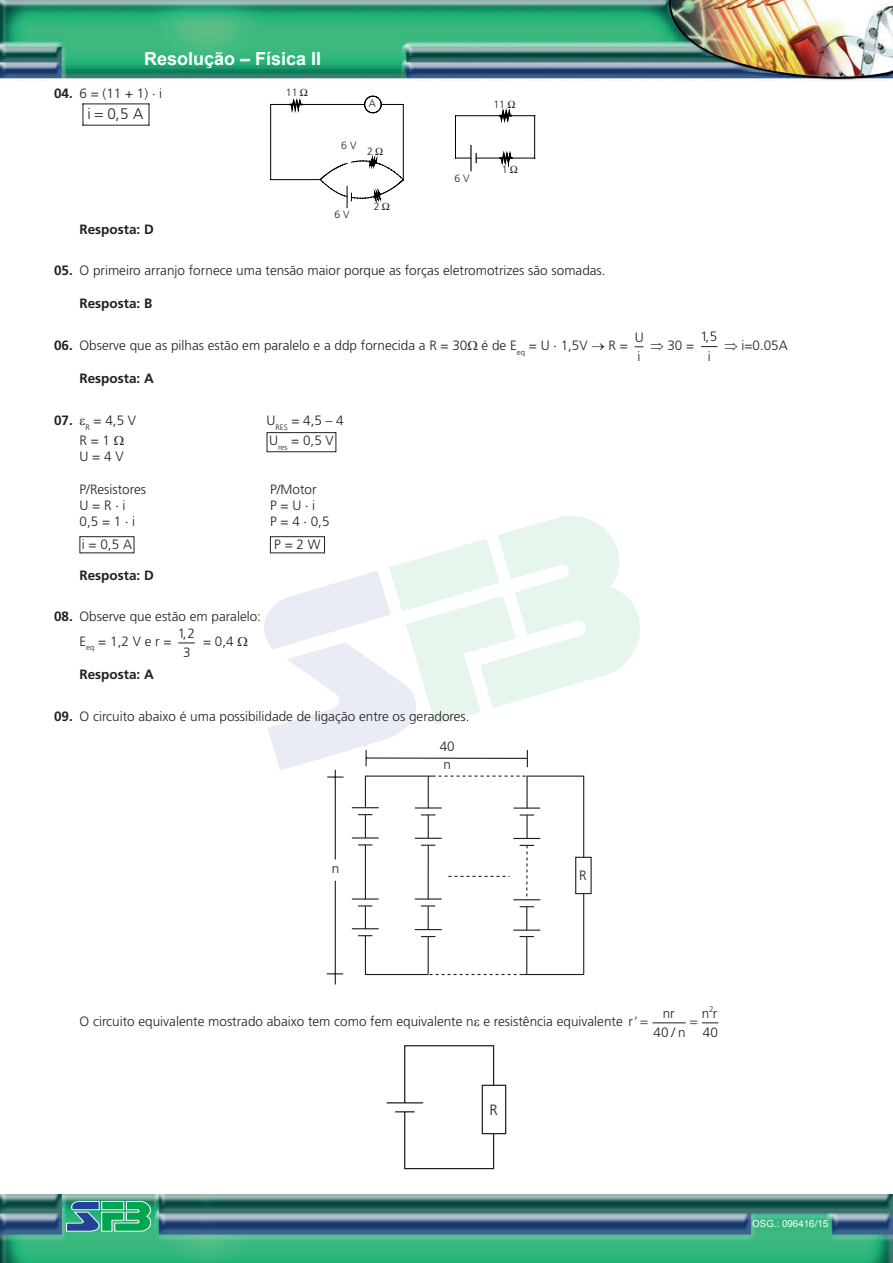
<style>
.page{position:relative;width:893px;height:1263px;background:#fff}
.page>*{position:absolute;margin:0;border:0;box-sizing:border-box;transform-origin:0 0}
.t1{font:700 18px "Arial";color:#fff}
.t2{font:300 15.3px "Frutiger";color:#231f20}
.t3{font:300 14.85px "Frutiger";color:#231f20}
.Exercício_chamada{font:300 13.5px/19.4px "Frutiger";color:#231f20;text-align:center}
.Exercício_resposta{font:300 13.5px "Frutiger";color:#231f20}
.Exercício_chamada-2{font:700 13.5px "Frutiger";color:#231f20}
.t4{font:300 10.5px "Frutiger";color:#231f20}
.t5{font:9.75px "Arial";color:#fff}
.t6{font:300 8.1px "Frutiger";color:#231f20}
.s1{font-weight:700}
</style>
<div class="page">
<img style="left:0;top:1195px;width:893px;height:68px">
<svg style="left:66px;top:1201px;width:85px;height:30px;background:#39a184"></svg>
<img style="left:0;top:0;width:892px;height:80px">
<svg style="left:83px;top:105px;width:1px;height:20px"></svg>
<svg style="left:149px;top:104px;width:1px;height:22px"></svg>
<hr style="left:83px;top:104px;width:66px;height:1px;background:#231f20">
<hr style="left:83px;top:125px;width:66px;height:1px;background:#231f20">
<svg style="left:701px;top:346px;width:16px;height:1px"></svg>
<div style="left:267px;top:432px;width:69px;height:20px;border:1px solid #231f20"></div>
<div style="left:80px;top:536px;width:54px;height:17px;border:1px solid #231f20"></div>
<svg style="left:178px;top:643px;width:17px;height:1px"></svg>
<hr style="left:335px;top:881px;width:1px;height:103px;background:#231f20">
<svg style="left:264px;top:516px;width:376px;height:460px"></svg>
<div style="left:576px;top:857px;width:15px;height:36px;background:#fff"></div>
<div style="left:575px;top:857px;width:17px;height:37px;border:1px solid #231f20"></div>
<hr style="left:652px;top:1022px;width:34px;height:1px;background:#231f20">
<svg style="left:387px;top:1045px;width:108px;height:124px"></svg>
<div style="left:482px;top:1085px;width:24px;height:49px;background:#fff"></div>
<div style="left:482px;top:1085px;width:24px;height:49px;border:1px solid #231f20"></div>
<hr style="left:270px;top:104px;width:1px;height:76px;background:#000001">
<hr style="left:271px;top:179px;width:49px;height:1px;background:#000001">
<hr style="left:302px;top:104px;width:63px;height:1px;background:#000001">
<hr style="left:403px;top:104px;width:1px;height:76px;background:#000001">
<svg style="left:364px;top:95px;width:39px;height:19px"></svg>
<hr style="left:470px;top:145px;width:2px;height:26px;background:#000001">
<hr style="left:534px;top:116px;width:1px;height:42px;background:#000001">
<hr style="left:455px;top:116px;width:1px;height:42px;background:#000001">
<hr style="left:455px;top:115px;width:44px;height:1px;background:#000001">
<svg style="left:701px;top:1022px;width:17px;height:2px"></svg>
<svg style="left:271px;top:98px;width:32px;height:12px"></svg>
<svg style="left:499px;top:108px;width:36px;height:14px"></svg>
<svg style="left:319px;top:147px;width:85px;height:62px"></svg>
<svg style="left:455px;top:152px;width:80px;height:20px"></svg>
<h1 class="t1" style="left:144px;top:46px;width:179px">Resolução – Física II</h1>
<p class="Exercício_chamada" style="left:54px;top:83px;width:110px"><span class="s1">04.</span> 6 = (11 + 1) ⋅ i</p>
<p class="t2" style="left:88px;top:105px;width:5px">i</p>
<p class="t2" style="left:107px;top:105px;width:37px">0 5, A</p>
<p class="t4" style="left:286px;top:87px;width:13px">11</p>
<p class="t4" style="left:341px;top:139px;width:17px">6 V</p>
<p class="t4" style="left:334px;top:209px;width:17px">6 V</p>
<p class="t4" style="left:369px;top:98px;width:9px">A</p>
<p class="t4" style="left:493px;top:99px;width:13px">11</p>
<p class="t4" style="left:367px;top:145px;width:7px">2</p>
<p class="t4" style="left:374px;top:201px;width:7px">2</p>
<p class="t4" style="left:454px;top:172px;width:17px">6 V</p>
<p class="t4" style="left:502px;top:164px;width:7px">1</p>
<p class="Exercício_chamada-2" style="left:80px;top:221px;width:76px">Resposta: D</p>
<p class="Exercício_chamada" style="left:54px;top:261px;width:553px"><span class="s1">05.</span> O primeiro arranjo fornece uma tensão maior porque as forças eletromotrizes são somadas.</p>
<p class="Exercício_chamada-2" style="left:80px;top:296px;width:74px">Resposta: B</p>
<p class="Exercício_chamada" style="left:54px;top:336px;width:575px"><span class="s1">06.</span> Observe que as pilhas estão em paralelo e a ddp fornecida a R = 30 é de E<sub>eq</sub> = U ⋅ 1,5V → R =</p>
<p class="Exercício_chamada" style="left:635px;top:327px;width:11px;text-align:left">U i</p>
<p class="Exercício_chamada" style="left:650px;top:336px;width:45px">⇒ 30 =</p>
<p class="Exercício_chamada" style="left:700px;top:327px;width:18px">1 5, i</p>
<p class="Exercício_chamada" style="left:724px;top:336px;width:65px">⇒ i=0.05A</p>
<p class="Exercício_chamada-2" style="left:80px;top:371px;width:76px">Resposta: A</p>
<p class="Exercício_chamada" style="left:54px;top:411px;width:84px"><span class="s1">07.</span> <sub>R</sub> = 4,5 V</p>
<p class="Exercício_chamada" style="left:266px;top:411px;width:79px">U<sub>RES</sub> = 4,5 – 4</p>
<p class="Exercício_resposta" style="left:80px;top:433px;width:32px">R = 1</p>
<p class="Exercício_chamada" style="left:269px;top:431px;width:66px">U<sub>res</sub> = 0,5 V</p>
<p class="Exercício_resposta" style="left:80px;top:449px;width:46px">U = 4 V</p>
<p class="Exercício_resposta" style="left:80px;top:481px;width:68px">P/Resistores</p>
<p class="Exercício_resposta" style="left:270px;top:481px;width:48px">P/Motor</p>
<p class="Exercício_resposta" style="left:80px;top:498px;width:47px">U = R ⋅ i</p>
<p class="Exercício_resposta" style="left:270px;top:498px;width:47px">P = U ⋅ i</p>
<p class="Exercício_resposta" style="left:80px;top:514px;width:57px">0,5 = 1 ⋅ i</p>
<p class="Exercício_resposta" style="left:270px;top:514px;width:61px">P = 4 ⋅ 0,5</p>
<p class="Exercício_chamada" style="left:82px;top:534px;width:52px">i = 0,5 A</p>
<p class="Exercício_chamada" style="left:274px;top:534px;width:48px">P = 2 W</p>
<p class="Exercício_chamada-2" style="left:80px;top:567px;width:76px">Resposta: D</p>
<p class="Exercício_chamada" style="left:54px;top:607px;width:209px"><span class="s1">08.</span> Observe que estão em paralelo:</p>
<p class="Exercício_resposta" style="left:80px;top:633px;width:94px">E<sub>eq</sub> = 1,2 V e r =</p>
<p class="Exercício_chamada" style="left:178px;top:623px;width:19px">12<br>3</p>
<p class="Exercício_chamada" style="left:183px;top:623px;width:5px">,</p>
<p class="Exercício_resposta" style="left:203px;top:633px;width:32px">= 0,4</p>
<p class="Exercício_chamada-2" style="left:80px;top:666px;width:76px">Resposta: A</p>
<p class="Exercício_chamada" style="left:54px;top:706px;width:417px"><span class="s1">09.</span> O circuito abaixo é uma possibilidade de ligação entre os geradores.</p>
<p class="Exercício_chamada" style="left:440px;top:737px;width:17px">40</p>
<p class="Exercício_chamada" style="left:332px;top:859px;width:9px">n</p>
<p class="Exercício_chamada" style="left:443px;top:755px;width:9px">n</p>
<p class="Exercício_chamada" style="left:579px;top:866px;width:9px">R</p>
<p class="t6" style="left:709px;top:1004px;width:6px">2</p>
<p class="Exercício_chamada" style="left:80px;top:1012px;width:560px">O circuito equivalente mostrado abaixo tem como fem equivalente n e resistência equivalente r’</p>
<p class="Exercício_chamada" style="left:653px;top:1003px;width:34px">nr<br>40/n</p>
<p class="Exercício_chamada" style="left:702px;top:1003px;width:18px;text-align:left">n r<br>40</p>
<p class="t3" style="left:490px;top:1101px;width:10px">R</p>
<p class="t5" style="left:752px;top:1217px;width:77px">OSG.: 096416/15</p>
</div>
